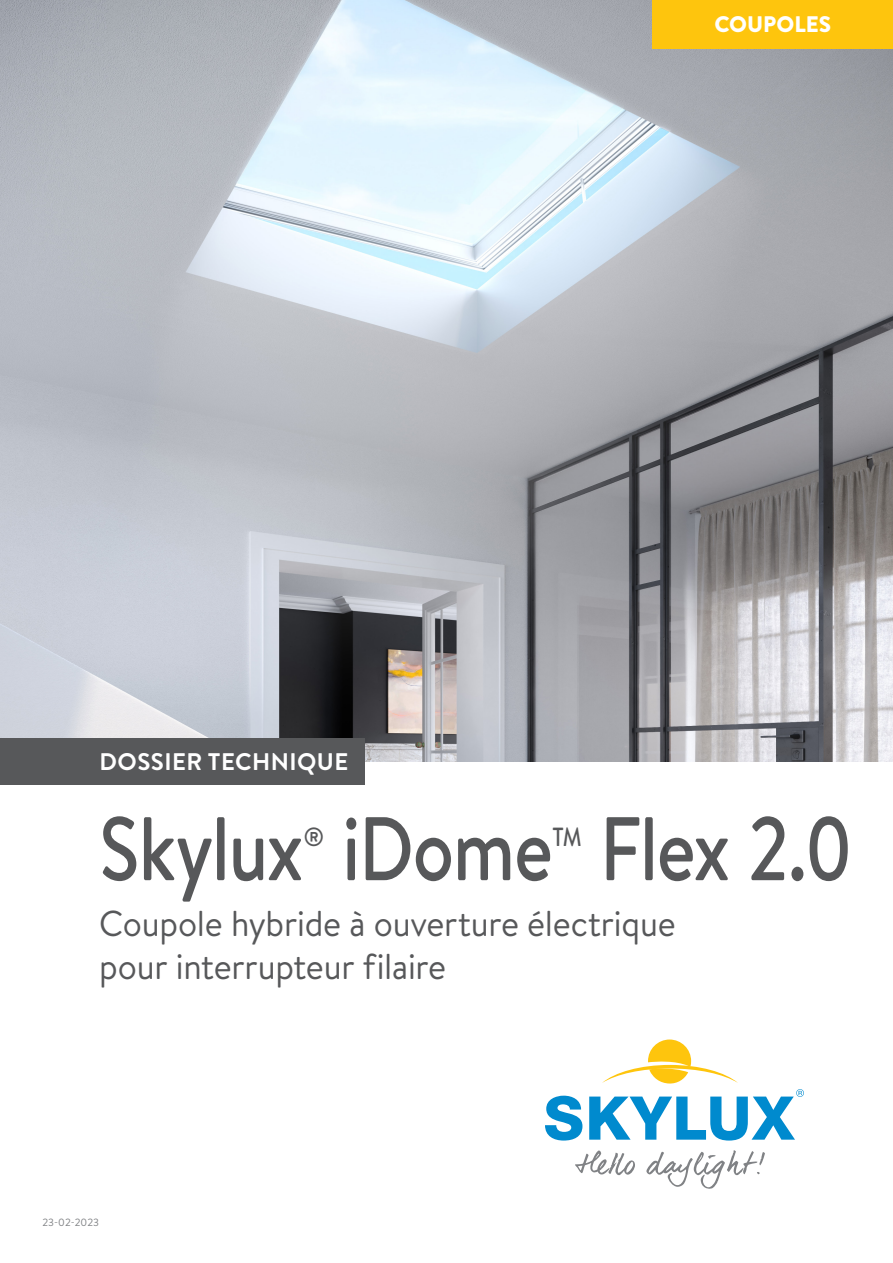
<style>
.page{position:relative;width:893px;height:1263px;background:#fff}
.page>*{position:absolute;margin:0;border:0;box-sizing:border-box;transform-origin:0 0}
.Titel_1_A{font:500 90px "Brandon Text";letter-spacing:-.02em;color:#57585a;scale:.83 1}
.Titel_1_A-2{font:36px "Brandon Text";letter-spacing:-.01em;color:#57585a;scale:.95 1}
.Titel_1_A-3{font:500 26.25px "Brandon Text";color:#57585a;scale:.83 1}
.Titel_1_A-4{font:500 26.25px "Brandon Text";color:#57585a;scale:.95 1}
.t1{font:700 24px "Brandon Text";letter-spacing:.02em;color:#fff}
.t2{font:900 22.5px "Brandon Text";color:#fff}
.t3{font:10.5px "Brandon Text";color:#808285}
</style>
<div class="page">
<img style="left:0;top:0;width:893px;height:761px">
<div style="left:0;top:738px;width:365px;height:46px;background:#57585a"></div>
<div style="left:653px;top:0;width:240px;height:49px;background:#fec50d"></div>
<svg style="left:545px;top:1096px;width:37px;height:44px"></svg>
<svg style="left:575px;top:1150px;width:60px;height:25px"></svg>
<svg style="left:646px;top:1150px;width:119px;height:39px"></svg>
<svg style="left:589px;top:1039px;width:215px;height:101px"></svg>
<p class="t1" style="left:99px;top:744px;width:250px">DOSSIER TECHNIQUE</p>
<p class="t2" style="left:714px;top:8px;width:118px">COUPOLES</p>
<p class="Titel_1_A-4" style="left:303px;top:818px;width:23px">®</p>
<p class="Titel_1_A-3" style="left:553px;top:818px;width:37px">TM</p>
<p class="Titel_1_A" style="left:600px;top:787px;width:306px">Flex 2.0</p>
<p class="Titel_1_A-2" style="left:99px;top:898px;width:608px">Coupole hybride à ouverture électrique</p>
<p class="Titel_1_A-2" style="left:99px;top:942px;width:367px">pour interrupteur filaire</p>
<p class="Titel_1_A" style="left:99px;top:787px;width:548px">Skylux iDome</p>
<p class="t3" style="left:43px;top:1215px;width:58px">23-02-2023</p>
</div>
